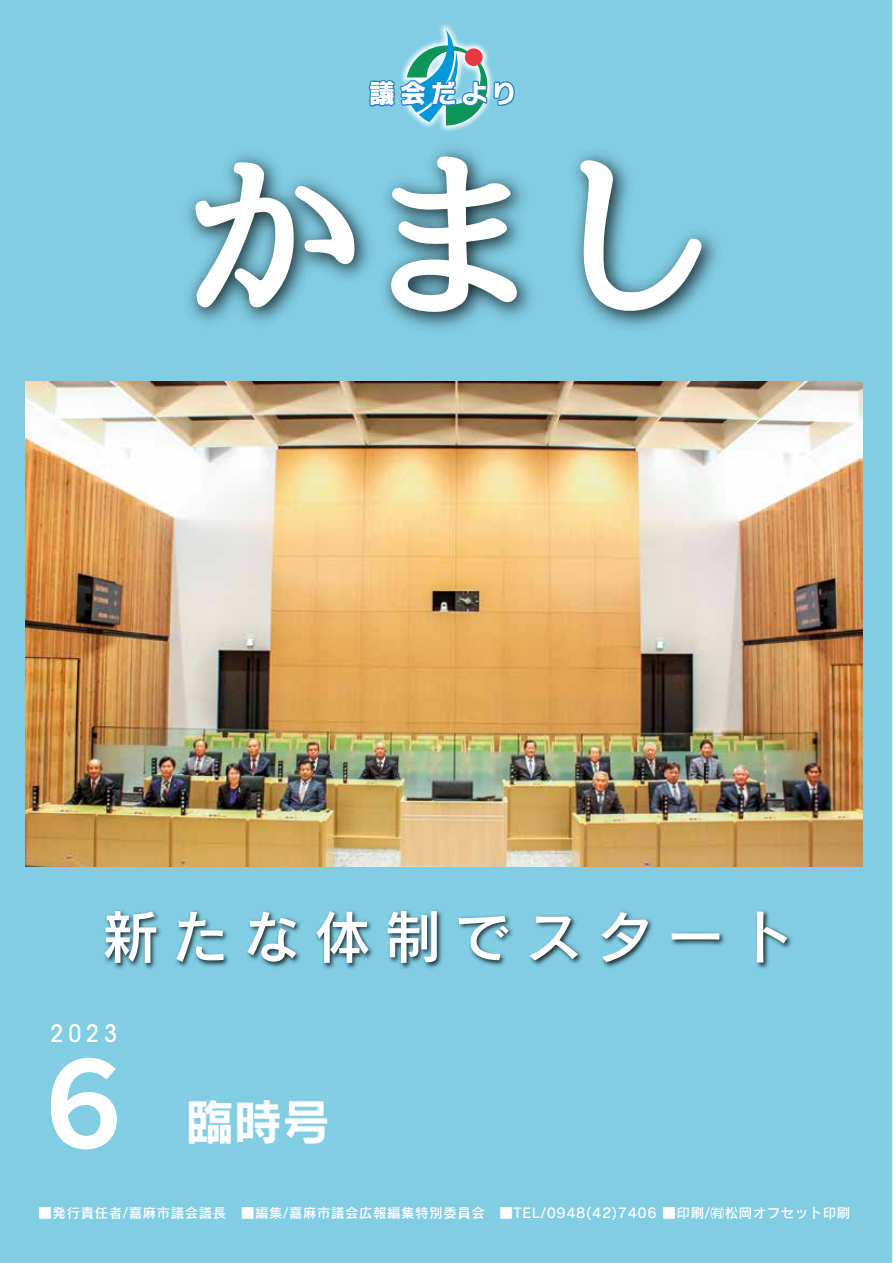
<style>
.page{position:relative;width:893px;height:1263px;background:#81cde4}
.page>*{position:absolute;margin:0;border:0;box-sizing:border-box;transform-origin:0 0}
.t1{font:57.45px "Rodin Pro DB";letter-spacing:.23em;color:#fff}
.t2{font:48.3px "Rodin Pro B";color:#fff}
.t3{font:26.1px "Rodin NTLG Pro B";letter-spacing:.18em;color:#fff}
.t4{font:500 condensed 24px "ITC Avant Garde Std";color:#fff}
.t5{font:13.35px "Rodin Pro DB";letter-spacing:.045em;color:#fff}
</style>
<div class="page">
<img style="left:424px;top:24px;width:44px;height:108px">
<svg style="left:368px;top:29px;width:147px;height:97px"></svg>
<img style="left:104px;top:910px;width:688px;height:59px">
<img style="left:26px;top:382px;width:836px;height:484px">
<svg style="left:51px;top:1058px;width:66px;height:91px"></svg>
<img style="left:188px;top:148px;width:529px;height:181px">
<svg style="left:194px;top:162px;width:161px;height:146px"></svg>
<svg style="left:390px;top:156px;width:129px;height:156px"></svg>
<svg style="left:580px;top:160px;width:122px;height:153px"></svg>
<h3 class="t3" style="left:369px;top:76px;width:149px">議会だより</h3>
<h1 class="t1" style="left:102px;top:899px;width:694px">新たな体制でスタート</h1>
<h3 class="t4" style="left:51px;top:1019px;width:68px">2023</h3>
<h2 class="t2" style="left:186px;top:1090px;width:146px">臨時号</h2>
<p class="t5" style="left:39px;top:1204px;width:813px">■発行責任者/嘉麻市議会議長　■編集/嘉麻市議会広報編集特別委員会　■TEL/0948(42)7406 ■印刷/㈲松岡オフセット印刷</p>
</div>
